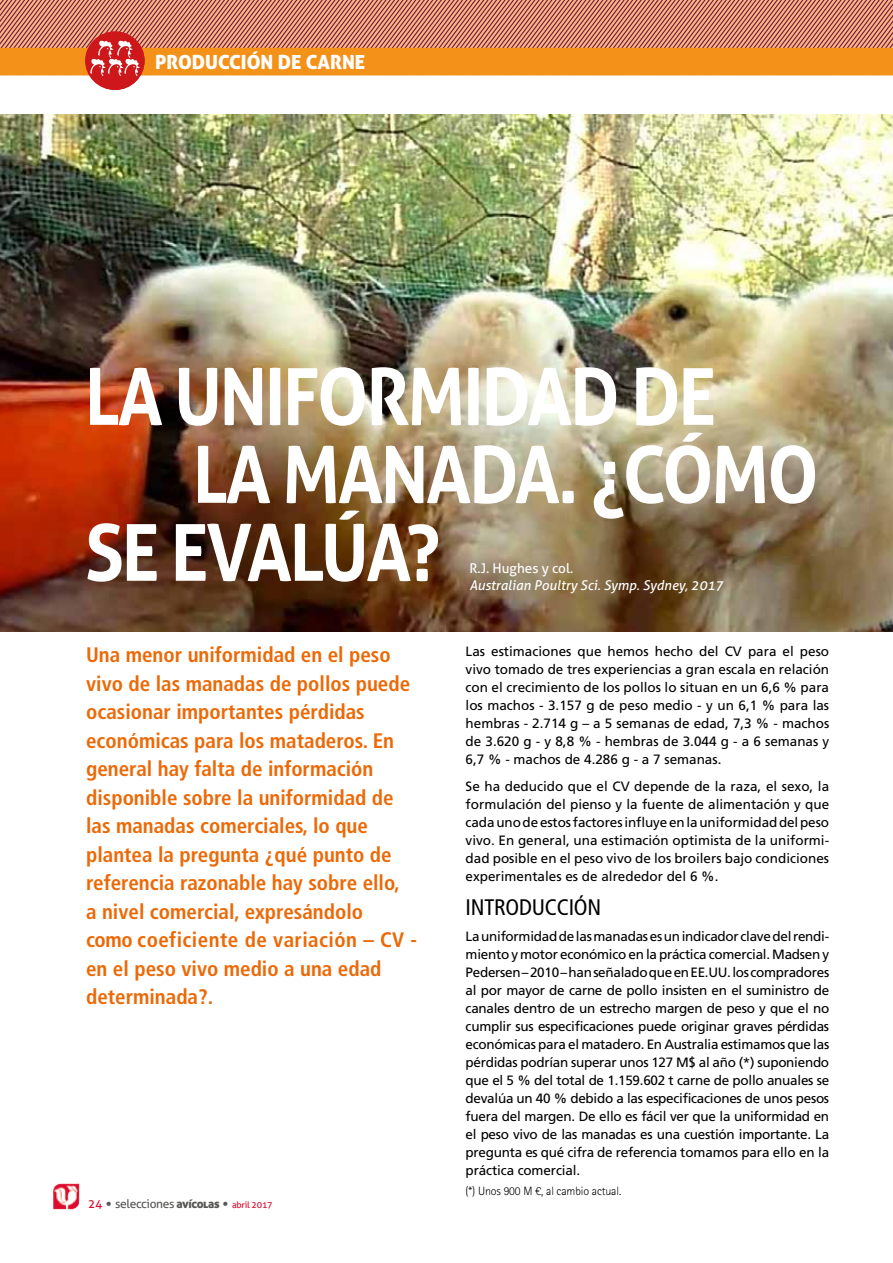
<style>
.page{position:relative;width:893px;height:1263px;background:#fff}
.page>*{position:absolute;margin:0;border:0;box-sizing:border-box;transform-origin:0 0}
.t1{font:700 78.75px "Aller";letter-spacing:-.03em;color:#fff;scale:.9 1}
.t2{font:condensed 22.5px "Frutiger";letter-spacing:-.01em;color:#000}
.t3{font:700 condensed 21px/28.5px "Frutiger";color:#ec6907}
.t4{font:19.5px "Aller Display";color:#fff}
.t5{font:13.5px/18px "Frutiger";color:#000;text-align:justify}
.t6{font:italic 13.5px "Aller";color:#fff}
.t7{font:13.5px "Aller";color:#fff}
.t8{font:12px "Aller";letter-spacing:-.03em;color:#575756}
.t9{font:300 12px "Rotis Sans Serif Std";letter-spacing:-.01em;color:#000}
.s1{color:#dd0b2f}
.s2{font-family:"Frutiger"}
.s3{font-family:"Aller Display"}
.s4{font-size:9px;color:#dd0b2f}
</style>
<div class="page">
<img style="left:53px;top:1183px;width:26px;height:26px">
<div style="left:85px;top:31px;width:60px;height:59px;background:#cd171a;border-radius:50%"></div>
<svg style="left:0;top:0;width:893px;height:76px"></svg>
<img style="left:0;top:115px;width:893px;height:516px">
<h3 class="t4" style="left:155px;top:49px;width:211px">PRODUCCIÓN DE CARNE</h3>
<h1 class="t1" style="left:85px;top:348px;width:703px">LA UNIFORMIDAD DE</h1>
<h1 class="t1" style="left:193px;top:426px;width:697px">LA MANADA. ¿CÓMO</h1>
<h1 class="t1" style="left:85px;top:504px;width:396px">SE EVALÚA?</h1>
<p class="t7" style="left:469px;top:560px;width:105px">R.J. Hughes y col.</p>
<p class="t6" style="left:469px;top:577px;width:255px">Australian Poultry Sci. Symp. Sydney, 2017</p>
<p class="t3" style="left:86px;top:640px;width:333px">Una menor uniformidad en el peso vivo de las manadas de pollos puede ocasionar importantes pérdidas económicas para los mataderos. En general hay falta de información disponible sobre la uniformidad de las manadas comerciales, lo que plantea la pregunta ¿qué punto de referencia razonable hay sobre ello,<br>a nivel comercial, expresándolo<br>como coeficiente de variación – CV - en el peso vivo medio a una edad determinada?.</p>
<p class="t8" style="left:88px;top:1196px;width:186px"><span class="s1">24</span> <span class="s2">•</span> selecciones <span class="s3">avícolas</span> <span class="s2">•</span> <span class="s4">abril 2017</span></p>
<p class="t5" style="left:466px;top:643px;width:365px">Las estimaciones que hemos hecho del CV para el peso vivo tomado de tres experiencias a gran escala en relación con el crecimiento de los pollos lo situan en un 6,6 % para los machos - 3.157 g de peso medio - y un 6,1 % para las hembras - 2.714 g – a 5 semanas de edad, 7,3 % - machos de 3.620 g - y 8,8 % - hembras de 3.044 g - a 6 semanas y 6,7 % - machos de 4.286 g - a 7 semanas.</p>
<p class="t5" style="left:466px;top:777px;width:365px">Se ha deducido que el CV depende de la raza, el sexo, la formulación del pienso y la fuente de alimentación y que cada uno de estos factores influye en la uniformidad del peso vivo. En general, una estimación optimista de la uniformi&shy;dad posible en el peso vivo de los broilers bajo condiciones experimentales es de alrededor del 6 %.</p>
<h2 class="t2" style="left:466px;top:894px;width:137px">INTRODUCCIÓN</h2>
<p class="t5" style="left:466px;top:928px;width:365px">La uniformidad de las manadas es un indicador clave del rendi&shy;miento y motor económico en la práctica comercial. Madsen y Pedersen – 2010 – han señalado que en EE.UU. los compradores al por mayor de carne de pollo insisten en el suministro de canales dentro de un estrecho margen de peso y que el no cumplir sus especificaciones puede originar graves pérdidas económicas para el matadero. En Australia estimamos que las pérdidas podrían superar unos 127 M$ al año (*) suponiendo que el 5 % del total de 1.159.602 t carne de pollo anuales se devalúa un 40 % debido a las especificaciones de unos pesos fuera del margen. De ello es fácil ver que la uniformidad en el peso vivo de las manadas es una cuestión importante. La pregunta es qué cifra de referencia tomamos para ello en la práctica comercial.</p>
<p class="t9" style="left:466px;top:1184px;width:157px">(*) Unos 900 M €, al cambio actual.</p>
</div>
